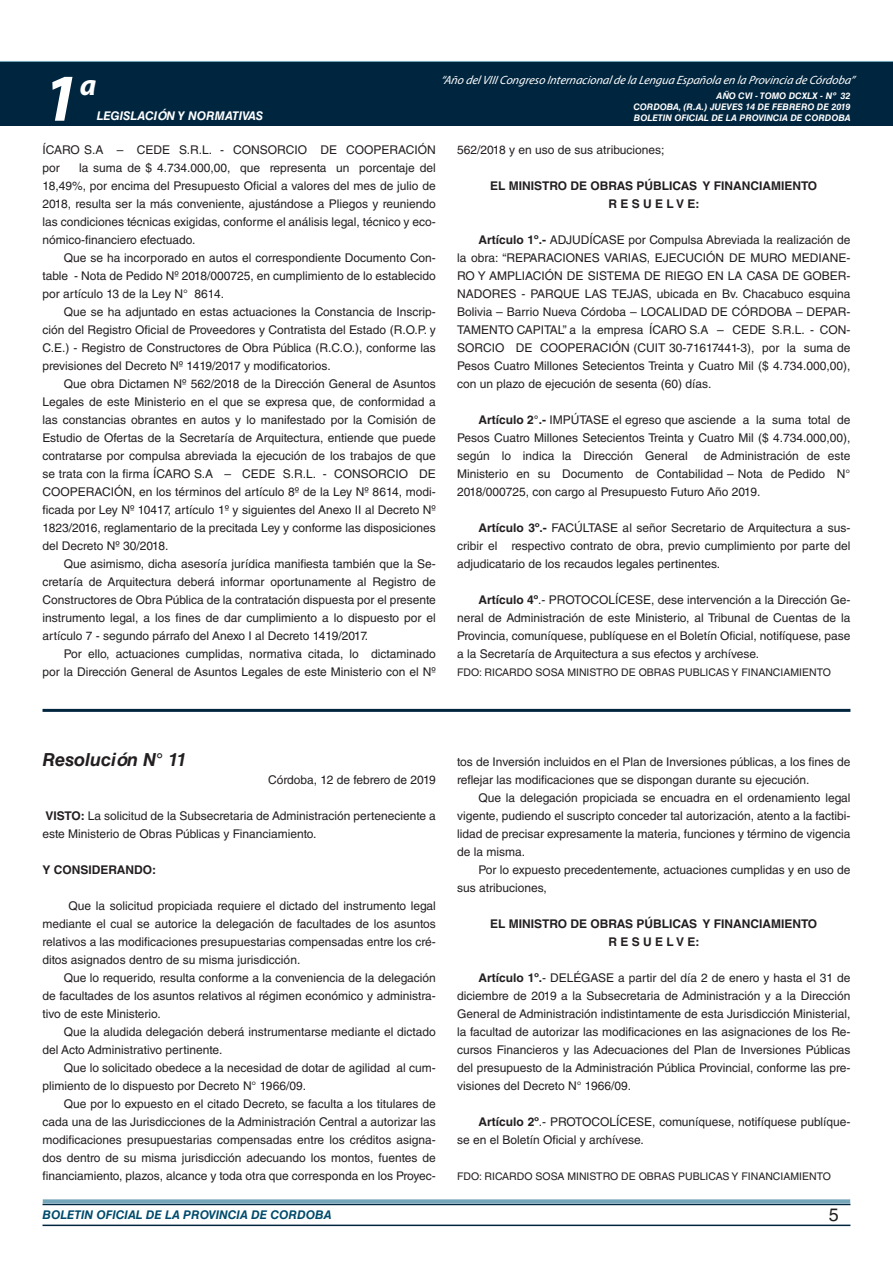
<style>
.page{position:relative;width:893px;height:1263px;background:#fff}
.page>*{position:absolute;margin:0;border:0;box-sizing:border-box;transform-origin:0 0}
.t1{font:italic 700 67.5px "Myriad Pro";color:#fff}
.t2{font:italic 700 30px "Myriad Pro";color:#fff}
.DOC__N{font:italic 700 18px "Helvetica LT Std";color:#231f20}
.t3{font:18px "Helvetica LT Std";color:#231f20}
.TEXTO_BASE{font:12px/18px "Helvetica LT Std";color:#231f20;text-align:justify}
.TEXTO_BASE-2{font:700 12px "Helvetica LT Std";color:#231f20}
.t4{font:italic 12px "Myriad Pro";color:#fff}
.t5{font:italic 700 12px "Helvetica LT Std";color:#004b6c}
.t6{font:italic 700 12px "Helvetica LT Std";color:#fff}
.FIRMA{font:10.5px "Helvetica LT Std";color:#231f20}
.t7{font:italic 700 9px/10.8px "Helvetica LT Std";color:#fff;text-align:justify}
.s1{font-weight:700}
</style>
<div class="page">
<div style="left:0;top:61px;width:893px;height:6px;background:#73a5b8"></div>
<div style="left:0;top:62px;width:893px;height:64px;background:#00263f"></div>
<hr style="left:43px;top:1224px;width:807px;height:2px;background:#00263f">
<div style="left:42px;top:1198px;width:809px;height:8px;background:#fff;opacity:.75"></div>
<hr style="left:43px;top:709px;width:807px;height:3px;background:#00263f">
<h1 class="t1" style="left:43px;top:54px;width:38px">1</h1>
<h2 class="t2" style="left:80px;top:66px;width:18px">a</h2>
<p class="t6" style="left:97px;top:109px;width:168px">LEGISLACIÓN Y NORMATIVAS</p>
<p class="t4" style="left:441px;top:72px;width:416px">“Año delVIIICongreso Internacionalde la Lengua Esp añola en la Provincia de Córdoba”</p>
<p class="t7" style="left:633px;top:91px;width:219px;text-indent:83px">AÑO CVI - TOMO DCXLX - Nº 32<br>CORDOBA, (R.A.) JUEVES 14 DE FEBRERO DE 2019<br>BOLETIN OFICIAL DE LA PROVINCIA DE CORDOBA</p>
<p class="TEXTO_BASE" style="left:43px;top:141px;width:395px">ÍCARO S.A – CEDE S.R.L. - CONSORCIO DE COOPERACIÓN por</p>
<p class="TEXTO_BASE" style="left:43px;top:159px;width:395px;text-indent:37px">la suma de $ 4.734.000,00, que representa un porcentaje del 18,49%, por encima del Presupuesto Oficial a valores del mes de julio de 2018, resulta ser la más conveniente, ajustándose a Pliegos y reuniendo las condiciones técnicas exigidas, conforme el análisis legal, técnico y eco&shy;nómico-financiero efectuado.</p>
<p class="TEXTO_BASE" style="left:43px;top:249px;width:395px;text-indent:21px">Que se ha incorporado en autos el correspondiente Documento Con&shy;table - Nota de Pedido Nº 2018/000725, en cumplimiento de lo establecido por artículo 13 de la Ley N° 8614.</p>
<p class="TEXTO_BASE" style="left:43px;top:303px;width:395px;text-indent:21px">Que se ha adjuntado en estas actuaciones la Constancia de Inscrip&shy;ción del Registro Oficial de Proveedores y Contratista del Estado (R.O.P. y C.E.) - Registro de Constructores de Obra Pública (R.C.O.), conforme las previsiones del Decreto Nº 1419/2017 y modificatorios.</p>
<p class="TEXTO_BASE" style="left:43px;top:375px;width:395px;text-indent:21px">Que obra Dictamen Nº 562/2018 de la Dirección General de Asuntos Legales de este Ministerio en el que se expresa que, de conformidad a las constancias obrantes en autos y lo manifestado por la Comisión de Estudio de Ofertas de la Secretaría de Arquitectura, entiende que puede contratarse por compulsa abreviada la ejecución de los trabajos de que se trata con la firma ÍCARO S.A – CEDE S.R.L. - CONSORCIO DE COOPERACIÓN, en los términos del artículo 8º de la Ley Nº 8614, modi&shy;ficada por Ley Nº 10417, artículo 1º y siguientes del Anexo II al Decreto Nº 1823/2016, reglamentario de la precitada Ley y conforme las disposiciones del Decreto Nº 30/2018.</p>
<p class="TEXTO_BASE" style="left:43px;top:555px;width:395px;text-indent:21px">Que asimismo, dicha asesoría jurídica manifiesta también que la Se&shy;cretaría de Arquitectura deberá informar oportunamente al Registro de Constructores de Obra Pública de la contratación dispuesta por el presente instrumento legal, a los fines de dar cumplimiento a lo dispuesto por el artículo 7 - segundo párrafo del Anexo I al Decreto 1419/2017.</p>
<p class="TEXTO_BASE" style="left:43px;top:645px;width:395px;text-align:right">Por ello, actuaciones cumplidas, normativa citada, lo dictaminado<br>por la Dirección General de Asuntos Legales de este Ministerio con el Nº</p>
<p class="TEXTO_BASE" style="left:457px;top:141px;width:209px">562/2018 y en uso de sus atribuciones;</p>
<p class="TEXTO_BASE-2" style="left:490px;top:178px;width:328px">EL MINISTRO DE OBRAS PÚBLICAS Y FINANCIAMIENTO</p>
<p class="TEXTO_BASE-2" style="left:608px;top:196px;width:93px">R E S U E L V E:</p>
<p class="TEXTO_BASE" style="left:457px;top:231px;width:395px;text-indent:21px"><span class="s1">Artículo 1º.-</span> ADJUDÍCASE por Compulsa Abreviada la realización de la obra: “REPARACIONES VARIAS, EJECUCIÓN DE MURO MEDIANE-RO Y AMPLIACIÓN DE SISTEMA DE RIEGO EN LA CASA DE GOBER-NADORES - PARQUE LAS TEJAS, ubicada en Bv. Chacabuco esquina Bolivia – Barrio Nueva Córdoba – LOCALIDAD DE CÓRDOBA – DEPAR-TAMENTO CAPITAL” a la empresa ÍCARO S.A – CEDE S.R.L. - CON-SORCIO DE COOPERACIÓN (CUIT 30-71617441-3), por la suma de Pesos Cuatro Millones Setecientos Treinta y Cuatro Mil ($ 4.734.000,00), con un plazo de ejecución de sesenta (60) días.</p>
<p class="TEXTO_BASE" style="left:457px;top:411px;width:395px;text-indent:21px"><span class="s1">Artículo 2°.-</span> IMPÚTASE el egreso que asciende a la suma total de Pesos Cuatro Millones Setecientos Treinta y Cuatro Mil ($ 4.734.000,00), según lo indica la Dirección General</p>
<p class="TEXTO_BASE" style="left:457px;top:447px;width:395px;text-indent:247px">de Administración de este Ministerio en su Documento de Contabilidad – Nota de Pedido N° 2018/000725, con cargo al Presupuesto Futuro Año 2019.</p>
<p class="TEXTO_BASE" style="left:457px;top:519px;width:395px;text-indent:21px"><span class="s1">Artículo 3º.-</span> FACÚLTASE al señor Secretario de Arquitectura a sus&shy;cribir el respectivo contrato de obra, previo cumplimiento por parte del adjudicatario de los recaudos legales pertinentes.</p>
<p class="TEXTO_BASE" style="left:457px;top:591px;width:395px;text-indent:21px"><span class="s1">Artículo 4º</span>.- PROTOCOLÍCESE, dese intervención a la Dirección Ge&shy;neral de Administración de este Ministerio, al Tribunal de Cuentas de la Provincia, comuníquese, publíquese en el Boletín Oficial, notifíquese, pase a la Secretaría de Arquitectura a sus efectos y archívese.</p>
<p class="FIRMA" style="left:457px;top:666px;width:375px">FDO: RICARDO SOSA MINISTRO DE OBRAS PUBLICAS Y FINANCIAMIENTO</p>
<p class="DOC__N" style="left:43px;top:748px;width:146px">Resolución N° 11</p>
<p class="TEXTO_BASE" style="left:268px;top:771px;width:169px">Córdoba, 12 de febrero de 2019</p>
<p class="TEXTO_BASE" style="left:43px;top:807px;width:395px"><span class="s1">VISTO:</span> La solicitud de la Subsecretaria de Administración perteneciente a este Ministerio de Obras Públicas y Financiamiento.</p>
<p class="TEXTO_BASE-2" style="left:43px;top:862px;width:115px">Y CONSIDERANDO:</p>
<p class="TEXTO_BASE" style="left:43px;top:897px;width:395px;text-indent:26px">Que la solicitud propiciada requiere el dictado del instrumento legal mediante el cual se autorice la delegación de facultades de los asuntos relativos a las modificaciones presupuestarias compensadas entre los cré&shy;ditos asignados dentro de su misma jurisdicción.</p>
<p class="TEXTO_BASE" style="left:43px;top:969px;width:395px;text-indent:21px">Que lo requerido, resulta conforme a la conveniencia de la delegación de facultades de los asuntos relativos al régimen económico y administra&shy;tivo de este Ministerio.</p>
<p class="TEXTO_BASE" style="left:43px;top:1023px;width:395px;text-indent:21px">Que la aludida delegación deberá instrumentarse mediante el dictado del Acto Administrativo pertinente.</p>
<p class="TEXTO_BASE" style="left:43px;top:1059px;width:395px;text-indent:21px">Que lo solicitado obedece a la necesidad de dotar de agilidad al cum&shy;plimiento de lo dispuesto por Decreto N° 1966/09.</p>
<p class="TEXTO_BASE" style="left:43px;top:1095px;width:395px;text-indent:21px">Que por lo expuesto en el citado Decreto, se faculta a los titulares de cada una de las Jurisdicciones de la Administración Central a autorizar las modificaciones presupuestarias compensadas entre los créditos asigna&shy;dos dentro de su misma jurisdicción adecuando los montos, fuentes de financiamiento, plazos, alcance y toda otra que corresponda en los Proyec-</p>
<p class="TEXTO_BASE" style="left:457px;top:753px;width:395px">tos de Inversión incluidos en el Plan de Inversiones públicas, a los fines de reflejar las modificaciones que se dispongan durante su ejecución.</p>
<p class="TEXTO_BASE" style="left:457px;top:789px;width:395px;text-indent:21px">Que la delegación propiciada se encuadra en el ordenamiento legal vigente, pudiendo el suscripto conceder tal autorización, atento a la factibi&shy;lidad de precisar expresamente la materia, funciones y término de vigencia de la misma.</p>
<p class="TEXTO_BASE" style="left:457px;top:861px;width:395px;text-indent:21px">Por lo expuesto precedentemente, actuaciones cumplidas y en uso de sus atribuciones,</p>
<p class="TEXTO_BASE-2" style="left:490px;top:916px;width:328px">EL MINISTRO DE OBRAS PÚBLICAS Y FINANCIAMIENTO</p>
<p class="TEXTO_BASE-2" style="left:608px;top:934px;width:93px">R E S U E L V E:</p>
<p class="TEXTO_BASE" style="left:457px;top:969px;width:395px;text-indent:21px"><span class="s1">Artículo 1º.</span>- DELÉGASE a partir del día 2 de enero y hasta el 31 de diciembre de 2019 a la Subsecretaria de Administración y a la Dirección General de Administración indistintamente de esta Jurisdicción Ministerial, la facultad de autorizar las modificaciones en las asignaciones de los Re&shy;cursos Financieros y las Adecuaciones del Plan de Inversiones Públicas del presupuesto de la Administración Pública Provincial, conforme las pre&shy;visiones del Decreto N° 1966/09.</p>
<p class="TEXTO_BASE" style="left:457px;top:1113px;width:395px;text-indent:21px"><span class="s1">Artículo 2º</span>.- PROTOCOLÍCESE, comuníquese, notifíquese publíque&shy;se en el Boletín Oficial y archívese.</p>
<p class="FIRMA" style="left:457px;top:1170px;width:375px">FDO: RICARDO SOSA MINISTRO DE OBRAS PUBLICAS Y FINANCIAMIENTO</p>
<p class="t5" style="left:43px;top:1208px;width:290px">BOLETIN OFICIAL DE LA PROVINCIA DE CORDOBA</p>
<h3 class="t3" style="left:829px;top:1204px;width:12px">5</h3>
</div>
